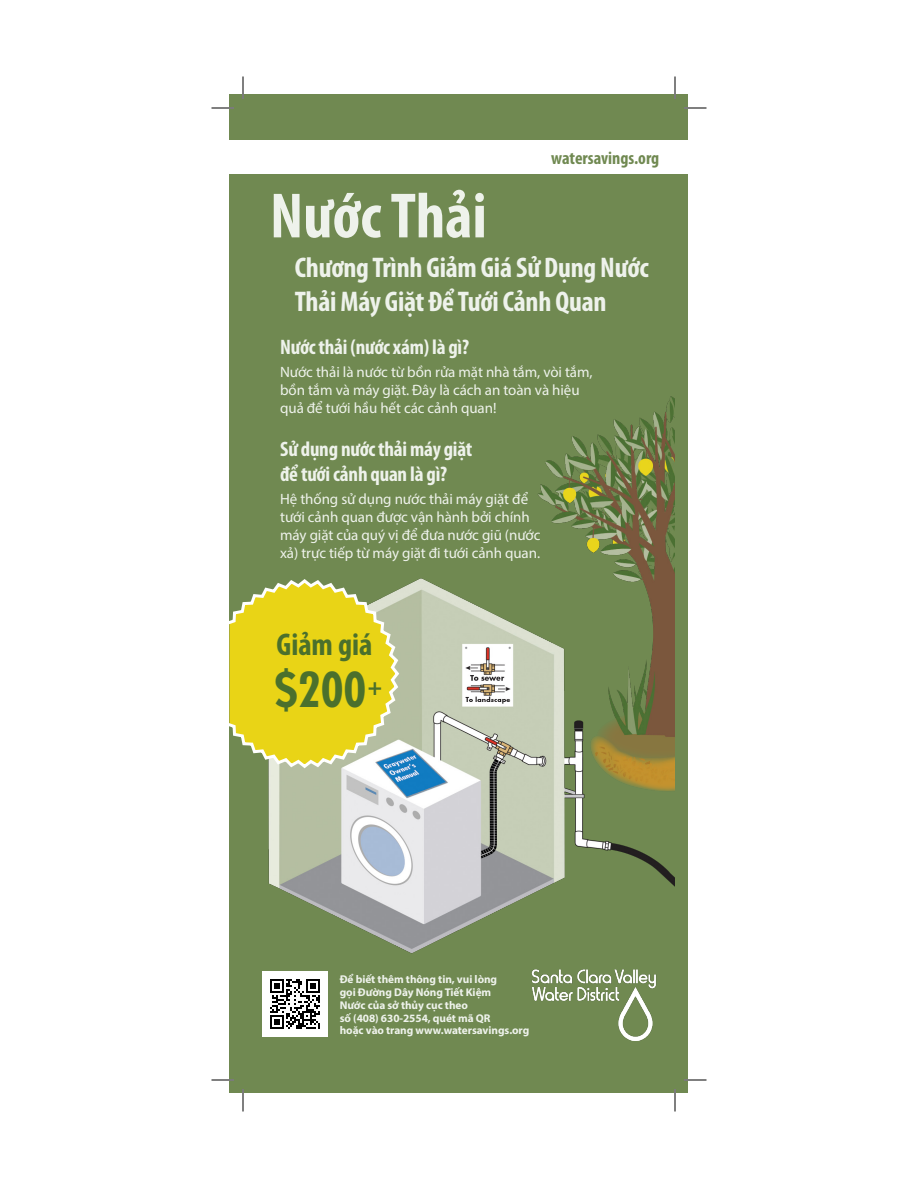
<style>
.page{position:relative;width:918px;height:1188px;background:#fff}
.page>*{position:absolute;margin:0;border:0;box-sizing:border-box;transform-origin:0 0}
.t1{font:700 condensed 64.5px "Myriad Pro";color:#eef2eb}
.t2{font:700 condensed 46.8px "Futura Std";color:#4b702c}
.t3{font:700 condensed 31.5px "Myriad Pro";color:#4b702c}
.t4{font:700 condensed 28.5px/34.2px "Myriad Pro";letter-spacing:-.01em;color:#eef2eb}
.t5{font:700 condensed 21px/25.2px "Myriad Pro";letter-spacing:-.01em;color:#eef2eb}
.t6{font:700 condensed 18px "Myriad Pro";color:#708951}
.t7{font:15px/18px "Myriad Pro";letter-spacing:-.005em;color:#eef2eb}
.t8{font:700 11.25px/12.8px "Myriad Pro";letter-spacing:-.005em;color:#eef2eb}
</style>
<div class="page">
<div style="left:230px;top:94px;width:458px;height:1000px;background:#708951"></div>
<img style="left:269px;top:396px;width:406px;height:558px">
<div style="left:230px;top:140px;width:458px;height:34px;background:#fff"></div>
<img style="left:531px;top:969px;width:125px;height:72px">
<div style="left:262px;top:971px;width:66px;height:66px;background:#fff"></div>
<svg style="left:270px;top:979px;width:50px;height:50px"></svg>
<svg style="left:229px;top:577px;width:172px;height:193px;background:#d7cc3c"></svg>
<hr style="left:212px;top:107px;width:22px;height:2px;background:#fff">
<hr style="left:684px;top:107px;width:22px;height:2px;background:#fff">
<hr style="left:212px;top:1079px;width:22px;height:2px;background:#fff">
<hr style="left:684px;top:1079px;width:22px;height:2px;background:#fff">
<hr style="left:242px;top:76px;width:2px;height:23px;background:#fff">
<hr style="left:242px;top:1089px;width:2px;height:23px;background:#fff">
<hr style="left:674px;top:76px;width:2px;height:23px;background:#fff">
<hr style="left:674px;top:1089px;width:2px;height:23px;background:#fff">
<svg style="left:212px;top:108px;width:22px;height:1px"></svg>
<svg style="left:684px;top:108px;width:22px;height:1px"></svg>
<svg style="left:212px;top:1080px;width:22px;height:1px"></svg>
<svg style="left:684px;top:1080px;width:22px;height:1px"></svg>
<svg style="left:243px;top:76px;width:1px;height:23px"></svg>
<svg style="left:243px;top:1089px;width:1px;height:23px"></svg>
<svg style="left:675px;top:76px;width:1px;height:23px"></svg>
<svg style="left:675px;top:1089px;width:1px;height:23px"></svg>
<p class="t6" style="left:551px;top:147px;width:110px">watersavings.org</p>
<p class="t1" style="left:270px;top:176px;width:218px">Nước Thải</p>
<p class="t4" style="left:295px;top:250px;width:355px">Chương Trình Giảm Giá Sử Dụng Nước<br>Thải Máy Giặt Để Tưới Cảnh Quan</p>
<p class="t5" style="left:280px;top:334px;width:190px">Nước thải (nước xám) là gì?</p>
<p class="t7" style="left:280px;top:363px;width:314px">Nước thải là nước từ bồn rửa mặt nhà tắm, vòi tắm, bồn tắm và máy giặt. Đây là cách an toàn và hiệu quả để tưới hầu hết các cảnh quan!</p>
<p class="t5" style="left:280px;top:436px;width:194px">Sử dụng nước thải máy giặt để tưới cảnh quan là gì?</p>
<p class="t7" style="left:280px;top:490px;width:262px">Hệ thống sử dụng nước thải máy giặt để tưới cảnh quan được vận hành bởi chính máy giặt của quý vị để đưa nước giũ (nước xả) trực tiếp từ máy giặt đi tưới cảnh quan.</p>
<p class="t3" style="left:276px;top:625px;width:98px">Giảm giá</p>
<p class="t2" style="left:275px;top:660px;width:109px">$200 <sup>+</sup></p>
<p class="t8" style="left:340px;top:973px;width:191px">Để biết thêm thông tin, vui lòng<br>gọi Đường Dây Nóng Tiết Kiệm<br>Nước của sở thủy cục theo<br>số (408) 630-2554, quét mã QR<br>hoặc vào trang www.watersavings.org</p>
</div>
